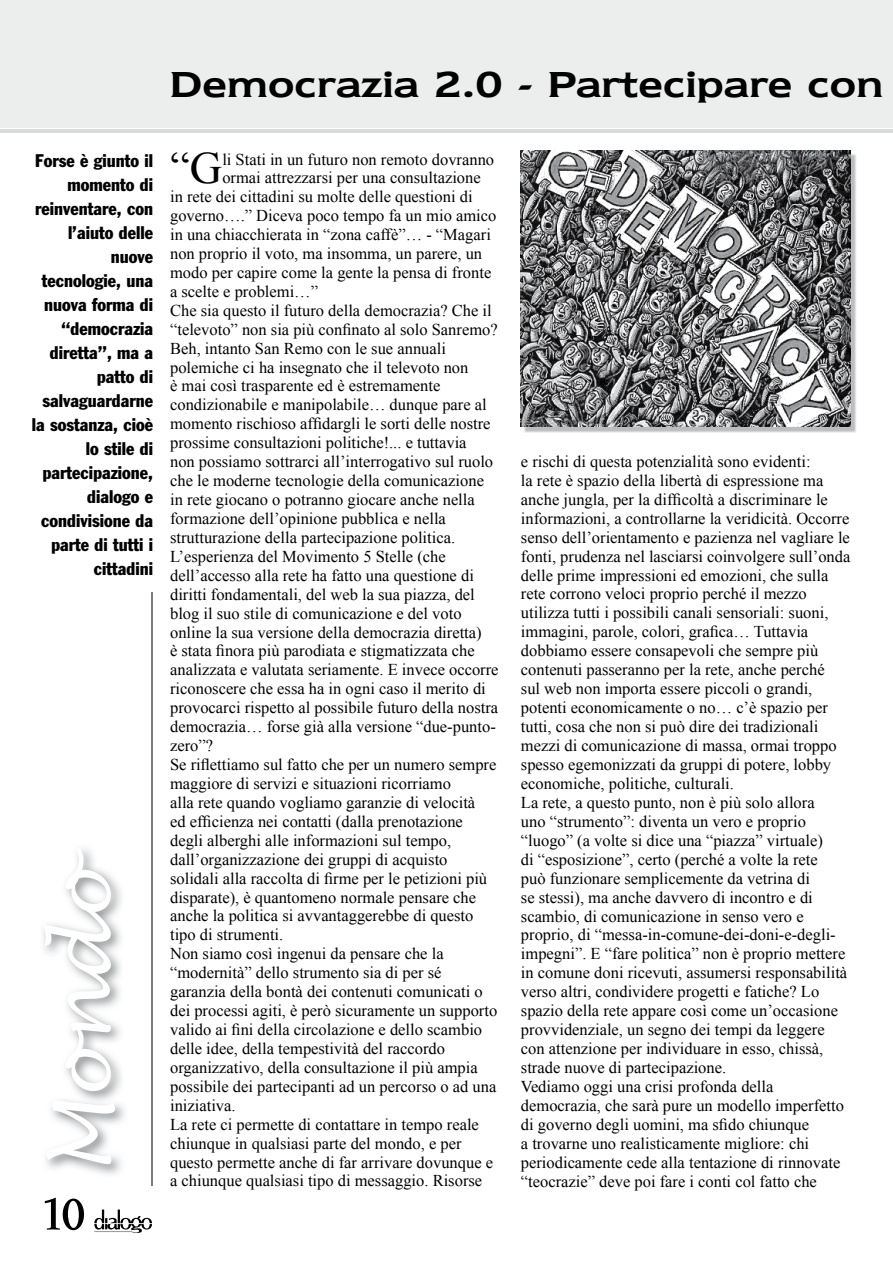
<style>
.page{position:relative;width:893px;height:1263px;background:#fff}
.page>*{position:absolute;margin:0;border:0;box-sizing:border-box;transform-origin:0 0}
.t1{font:italic 78px "Lucida Handwriting";color:#fff}
.t2{font:54px "Kontor Display";color:#000}
.t3{font:44.85px "Times New Roman";color:#000}
.t4{font:600 42px "Newtext IT Cby BT";letter-spacing:.005em;color:#000}
.t5{font:condensed 18px/24px "Franklin Gothic";color:#000;text-align:right}
.t6{font:16.5px/18.9px "Times New Roman";color:#000}
</style>
<div class="page">
<svg style="left:94px;top:1209px;width:58px;height:24px"></svg>
<div style="left:0;top:0;width:893px;height:128px;background:#eceded"></div>
<hr style="left:0;top:129px;width:893px;height:3px;background:#d9dadb">
<hr style="left:152px;top:592px;width:1px;height:594px;background:#7b7c7e">
<img style="left:43px;top:849px;width:82px;height:326px">
<img style="left:524px;top:153px;width:332px;height:280px">
<img style="left:521px;top:151px;width:329px;height:276px">
<h3 class="t4" style="left:170px;top:60px;width:715px">Democrazia 2.0 - Partecipare con</h3>
<p class="t5" style="left:32px;top:149px;width:123px">Forse è giunto il momento di reinventare, con l’aiuto delle nuove tecnologie, una nuova forma di “democrazia diretta”, ma a patto di salvaguardarne la sostanza, cioè lo stile di partecipazione, dialogo e condivisione da parte di tutti i cittadini</p>
<h3 class="t3" style="left:170px;top:138px;width:54px">“G</h3>
<p class="t6" style="left:222px;top:149px;width:273px">li Stati in un futuro non remoto dovranno</p>
<p class="t6" style="left:222px;top:168px;width:260px">ormai attrezzarsi per una consultazione</p>
<p class="t6" style="left:170px;top:187px;width:304px">in rete dei cittadini su molte delle questioni di</p>
<p class="t6" style="left:170px;top:206px;width:328px">governo….” Diceva poco tempo fa un mio amico</p>
<p class="t6" style="left:170px;top:225px;width:322px">in una chiacchierata in “zona caffè”… - “Magari</p>
<p class="t6" style="left:170px;top:244px;width:314px">non proprio il voto, ma insomma, un parere, un</p>
<p class="t6" style="left:170px;top:263px;width:323px">modo per capire come la gente la pensa di fronte</p>
<p class="t6" style="left:170px;top:282px;width:150px">a scelte e problemi…”</p>
<p class="t6" style="left:170px;top:301px;width:323px">Che sia questo il futuro della democrazia? Che il</p>
<p class="t6" style="left:170px;top:319px;width:329px">“televoto” non sia più confinato al solo Sanremo?</p>
<p class="t6" style="left:170px;top:338px;width:277px">Beh, intanto San Remo con le sue annuali</p>
<p class="t6" style="left:170px;top:357px;width:300px">polemiche ci ha insegnato che il televoto non</p>
<p class="t6" style="left:170px;top:376px;width:272px">è mai così trasparente ed è estremamente</p>
<p class="t6" style="left:170px;top:395px;width:318px">condizionabile e manipolabile… dunque pare al</p>
<p class="t6" style="left:170px;top:414px;width:322px">momento rischioso affidargli le sorti delle nostre</p>
<p class="t6" style="left:170px;top:433px;width:298px">prossime consultazioni politiche!... e tuttavia</p>
<p class="t6" style="left:170px;top:452px;width:325px">non possiamo sottrarci all’interrogativo sul ruolo</p>
<p class="t6" style="left:170px;top:471px;width:315px">che le moderne tecnologie della comunicazione</p>
<p class="t6" style="left:170px;top:490px;width:306px">in rete giocano o potranno giocare anche nella</p>
<p class="t6" style="left:170px;top:509px;width:277px">formazione dell’opinione pubblica e nella</p>
<p class="t6" style="left:170px;top:528px;width:287px">strutturazione della partecipazione politica.</p>
<p class="t6" style="left:170px;top:547px;width:277px">L’esperienza del Movimento 5 Stelle (che</p>
<p class="t6" style="left:170px;top:565px;width:305px">dell’accesso alla rete ha fatto una questione di</p>
<p class="t6" style="left:170px;top:584px;width:306px">diritti fondamentali, del web la sua piazza, del</p>
<p class="t6" style="left:170px;top:603px;width:293px">blog il suo stile di comunicazione e del voto</p>
<p class="t6" style="left:170px;top:622px;width:313px">online la sua versione della democrazia diretta)</p>
<p class="t6" style="left:170px;top:641px;width:306px">è stata finora più parodiata e stigmatizzata che</p>
<p class="t6" style="left:170px;top:660px;width:330px">analizzata e valutata seriamente. E invece occorre</p>
<p class="t6" style="left:170px;top:679px;width:317px">riconoscere che essa ha in ogni caso il merito di</p>
<p class="t6" style="left:170px;top:698px;width:330px">provocarci rispetto al possibile futuro della nostra</p>
<p class="t6" style="left:170px;top:717px;width:327px">democrazia… forse già alla versione “due-punto-</p>
<p class="t6" style="left:170px;top:736px;width:45px">zero”?</p>
<p class="t6" style="left:170px;top:755px;width:328px">Se riflettiamo sul fatto che per un numero sempre</p>
<p class="t6" style="left:170px;top:774px;width:282px">maggiore di servizi e situazioni ricorriamo</p>
<p class="t6" style="left:170px;top:793px;width:307px">alla rete quando vogliamo garanzie di velocità</p>
<p class="t6" style="left:170px;top:811px;width:294px">ed efficienza nei contatti (dalla prenotazione</p>
<p class="t6" style="left:170px;top:830px;width:283px">degli alberghi alle informazioni sul tempo,</p>
<p class="t6" style="left:170px;top:849px;width:279px">dall’organizzazione dei gruppi di acquisto</p>
<p class="t6" style="left:170px;top:868px;width:319px">solidali alla raccolta di firme per le petizioni più</p>
<p class="t6" style="left:170px;top:887px;width:308px">disparate), è quantomeno normale pensare che</p>
<p class="t6" style="left:170px;top:906px;width:305px">anche la politica si avvantaggerebbe di questo</p>
<p class="t6" style="left:170px;top:925px;width:115px">tipo di strumenti.</p>
<p class="t6" style="left:170px;top:944px;width:275px">Non siamo così ingenui da pensare che la</p>
<p class="t6" style="left:170px;top:963px;width:273px">“modernità” dello strumento sia di per sé</p>
<p class="t6" style="left:170px;top:982px;width:314px">garanzia della bontà dei contenuti comunicati o</p>
<p class="t6" style="left:170px;top:1001px;width:329px">dei processi agiti, è però sicuramente un supporto</p>
<p class="t6" style="left:170px;top:1020px;width:314px">valido ai fini della circolazione e dello scambio</p>
<p class="t6" style="left:170px;top:1039px;width:276px">delle idee, della tempestività del raccordo</p>
<p class="t6" style="left:170px;top:1058px;width:309px">organizzativo, della consultazione il più ampia</p>
<p class="t6" style="left:170px;top:1076px;width:328px">possibile dei partecipanti ad un percorso o ad una</p>
<p class="t6" style="left:170px;top:1095px;width:67px">iniziativa.</p>
<p class="t6" style="left:170px;top:1114px;width:310px">La rete ci permette di contattare in tempo reale</p>
<p class="t6" style="left:170px;top:1133px;width:293px">chiunque in qualsiasi parte del mondo, e per</p>
<p class="t6" style="left:170px;top:1152px;width:325px">questo permette anche di far arrivare dovunque e</p>
<p class="t6" style="left:170px;top:1171px;width:314px">a chiunque qualsiasi tipo di messaggio. Risorse</p>
<h1 class="t1" style="left:35px;top:1174px;width:327px;rotate:-90deg">M ondo</h1>
<h2 class="t2" style="left:45px;top:1177px;width:43px">10</h2>
<p class="t6" style="left:521px;top:452px;width:331px">e rischi di questa potenzialità sono evidenti:<br>la rete è spazio della libertà di espressione ma anche jungla, per la difficoltà a discriminare le informazioni, a controllarne la veridicità. Occorre senso dell’orientamento e pazienza nel vagliare le fonti, prudenza nel lasciarsi coinvolgere sull’onda delle prime impressioni ed emozioni, che sulla rete corrono veloci proprio perché il mezzo utilizza tutti i possibili canali sensoriali: suoni, immagini, parole, colori, grafica… Tuttavia dobbiamo essere consapevoli che sempre più contenuti passeranno per la rete, anche perché<br>sul web non importa essere piccoli o grandi, potenti economicamente o no… c’è spazio per tutti, cosa che non si può dire dei tradizionali mezzi di comunicazione di massa, ormai troppo spesso egemonizzati da gruppi di potere, lobby economiche, politiche, culturali.<br>La rete, a questo punto, non è più solo allora<br>uno “strumento”: diventa un vero e proprio “luogo” (a volte si dice una “piazza” virtuale)<br>di “esposizione”, certo (perché a volte la rete<br>può funzionare semplicemente da vetrina di<br>se stessi), ma anche davvero di incontro e di scambio, di comunicazione in senso vero e proprio, di “messa-in-comune-dei-doni-e-degli&shy;impegni”. E “fare politica” non è proprio mettere in comune doni ricevuti, assumersi responsabilità verso altri, condividere progetti e fatiche? Lo spazio della rete appare così come un’occasione provvidenziale, un segno dei tempi da leggere con attenzione per individuare in esso, chissà, strade nuove di partecipazione.<br>Vediamo oggi una crisi profonda della democrazia, che sarà pure un modello imperfetto di governo degli uomini, ma sfido chiunque<br>a trovarne uno realisticamente migliore: chi periodicamente cede alla tentazione di rinnovate “teocrazie” deve poi fare i conti col fatto che</p>
</div>
